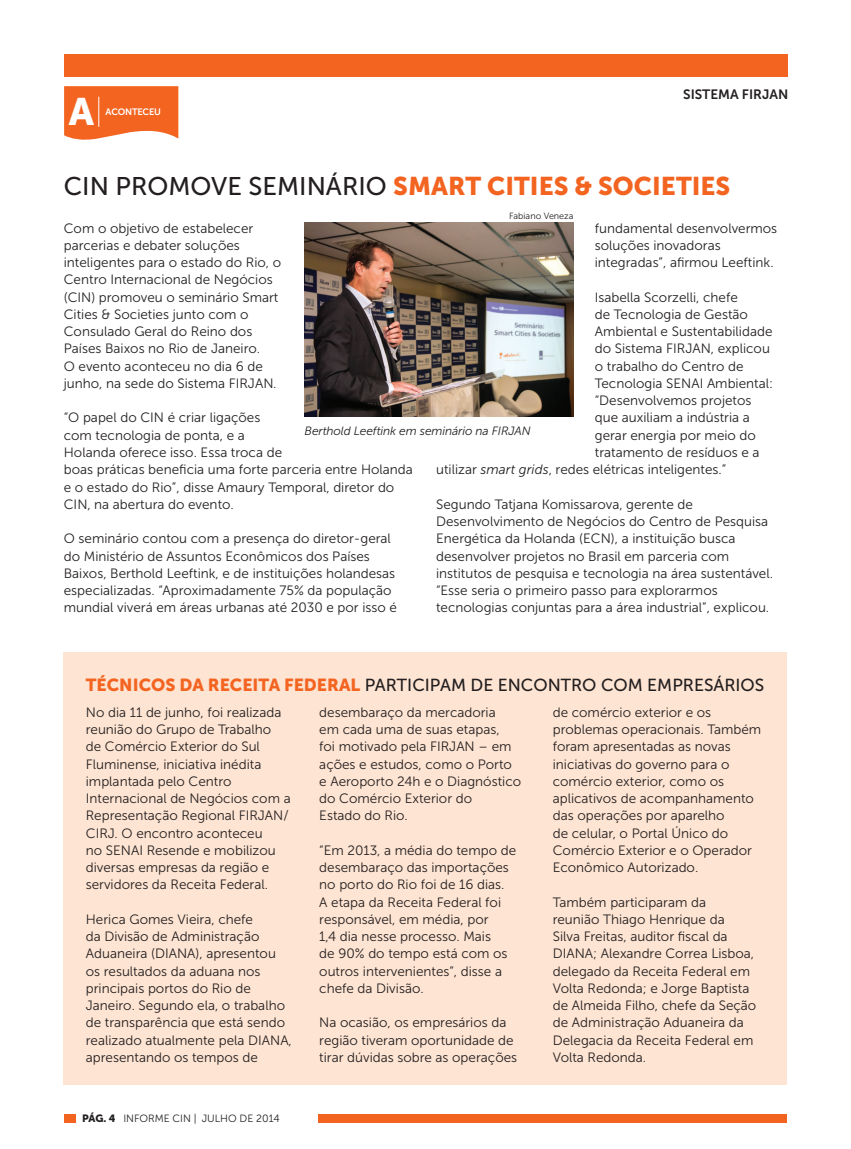
<style>
.page{position:relative;width:851px;height:1149px;background:#fff}
.page>*{position:absolute;margin:0;border:0;box-sizing:border-box;transform-origin:0 0}
.titulo_16{font:37.95px "Museo Sans 900";color:#fff}
.titulo_16-2{font:25.5px "Museo Sans 900";color:#f36421}
.texto{font:17.4px "Museo Sans 500";color:#231f20}
.texto-2{font:13.5px/17.2px "Museo Sans 300";color:#231f20}
.Texto_PADRÃO{font:13.5px/17.2px "Museo Sans 300";color:#231f20}
.t1{font:13.5px "Museo Sans 700";color:#231f20}
.Legenda{font:italic 12px "Museo Sans 300";letter-spacing:-.01em;color:#231f20}
.t2{font:10.5px "Museo Sans 300";color:#231f20}
.t3{font:10.5px "Museo Sans 900";color:#231f20}
.t4{font:9.3px "Museo Sans 700";letter-spacing:-.02em;color:#fff}
.Crédito{font:9px "Museo Sans 300";color:#231f20}
.s1{font-family:"Museo Sans 500";color:#231f20}
.s2{font-style:italic}
.s3{font-family:"Museo Sans 900";color:#f36421}
</style>
<div class="page">
<div style="left:64px;top:54px;width:723px;height:22px;background:#f36421"></div>
<div style="left:64px;top:1113px;width:11px;height:8px;background:#f36421"></div>
<div style="left:284px;top:1113px;width:503px;height:8px;background:#f36421"></div>
<div style="left:234px;top:1094px;width:84px;height:43px;background:#fff"></div>
<div style="left:64px;top:652px;width:722px;height:432px;background:#fee4d2"></div>
<svg style="left:64px;top:86px;width:114px;height:54px;background:#f47236"></svg>
<hr style="left:98px;top:97px;width:1px;height:30px;background:#fff">
<img style="left:304px;top:222px;width:269px;height:194px">
<p class="titulo_16" style="left:69px;top:90px;width:27px">A</p>
<p class="t4" style="left:106px;top:106px;width:57px">ACONTECEU</p>
<p class="t1" style="left:683px;top:86px;width:107px">SISTEMA FIRJAN</p>
<p class="titulo_16-2" style="left:64px;top:171px;width:668px"><span class="s1">CIN PROMOVE SEMINÁRIO</span> SMART CITIES &amp; SOCIETIES</p>
<p class="Crédito" style="left:509px;top:210px;width:66px">Fabiano Veneza</p>
<p class="Texto_PADRÃO" style="left:64px;top:219px;width:219px">Com o objetivo de estabelecer parcerias e debater soluções inteligentes para o estado do Rio, o<br>Centro Internacional de Negócios (CIN) promoveu o seminário Smart<br>Cities &amp; Societies junto com o<br>Consulado Geral do Reino dos<br>Países Baixos no Rio de Janeiro.<br>O evento aconteceu no dia 6 de junho, na sede do Sistema FIRJAN.</p>
<p class="Texto_PADRÃO" style="left:64px;top:409px;width:350px">“O papel do CIN é criar ligações<br>com tecnologia de ponta, e a<br>Holanda oferece isso. Essa troca de<br>boas práticas beneficia uma forte parceria entre Holanda e o estado do Rio”, disse Amaury Temporal, diretor do CIN, na abertura do evento.</p>
<p class="Texto_PADRÃO" style="left:64px;top:530px;width:334px">O seminário contou com a presença do diretor-geral do Ministério de Assuntos Econômicos dos Países Baixos, Berthold Leeftink, e de instituições holandesas especializadas. “Aproximadamente 75% da população mundial viverá em áreas urbanas até 2030 e por isso é</p>
<p class="Texto_PADRÃO" style="left:594px;top:219px;width:184px">fundamental desenvolvermos soluções inovadoras integradas”, afirmou Leeftink.</p>
<p class="Texto_PADRÃO" style="left:594px;top:288px;width:144px">Isabella Scorzelli, chefe</p>
<p class="Texto_PADRÃO" style="left:594px;top:305px;width:155px">de Tecnologia de Gestão</p>
<p class="Texto_PADRÃO" style="left:594px;top:323px;width:179px">Ambiental e Sustentabilidade</p>
<p class="Texto_PADRÃO" style="left:594px;top:340px;width:177px">do Sistema FIRJAN, explicou</p>
<p class="Texto_PADRÃO" style="left:594px;top:357px;width:150px">o trabalho do Centro de</p>
<p class="Texto_PADRÃO" style="left:594px;top:374px;width:180px">Tecnologia SENAI Ambiental:</p>
<p class="Texto_PADRÃO" style="left:594px;top:392px;width:158px">“Desenvolvemos projetos</p>
<p class="Texto_PADRÃO" style="left:594px;top:409px;width:156px">que auxiliam a indústria a</p>
<p class="Texto_PADRÃO" style="left:594px;top:426px;width:163px">gerar energia por meio do</p>
<p class="Texto_PADRÃO" style="left:594px;top:443px;width:166px">tratamento de resíduos e a</p>
<p class="Texto_PADRÃO" style="left:436px;top:461px;width:292px">utilizar <span class="s2">smart grids</span>, redes elétricas inteligentes.”</p>
<p class="Texto_PADRÃO" style="left:436px;top:495px;width:338px">Segundo Tatjana Komissarova, gerente de Desenvolvimento de Negócios do Centro de Pesquisa Energética da Holanda (ECN), a instituição busca desenvolver projetos no Brasil em parceria com institutos de pesquisa e tecnologia na área sustentável. “Esse seria o primeiro passo para explorarmos tecnologias conjuntas para a área industrial”, explicou.</p>
<p class="Legenda" style="left:304px;top:424px;width:227px">Berthold Leeftink em seminário na FIRJAN</p>
<p class="texto" style="left:86px;top:675px;width:680px"><span class="s3">TÉCNICOS DA RECEITA FEDERAL</span> PARTICIPAM DE ENCONTRO COM EMPRESÁRIOS</p>
<p class="texto-2" style="left:86px;top:703px;width:206px">No dia 11 de junho, foi realizada reunião do Grupo de Trabalho<br>de Comércio Exterior do Sul<br>Fluminense, iniciativa inédita implantada pelo Centro<br>Internacional de Negócios com a<br>Representação Regional FIRJAN/<br>CIRJ. O encontro aconteceu<br>no SENAI Resende e mobilizou diversas empresas da região e servidores da Receita Federal.</p>
<p class="texto-2" style="left:86px;top:910px;width:207px">Herica Gomes Vieira, chefe<br>da Divisão de Administração<br>Aduaneira (DIANA), apresentou os resultados da aduana nos principais portos do Rio de<br>Janeiro. Segundo ela, o trabalho de transparência que está sendo realizado atualmente pela DIANA, apresentando os tempos de</p>
<p class="t3" style="left:82px;top:1111px;width:35px">PÁG. 4</p>
<p class="t2" style="left:123px;top:1112px;width:158px">INFORME CIN | JULHO DE 2014</p>
<p class="texto-2" style="left:319px;top:703px;width:203px">desembaraço da mercadoria<br>em cada uma de suas etapas,<br>foi motivado pela FIRJAN – em ações e estudos, como o Porto e Aeroporto 24h e o Diagnóstico do Comércio Exterior do<br>Estado do Rio.</p>
<p class="texto-2" style="left:319px;top:841px;width:198px">“Em 2013, a média do tempo de desembaraço das importações no porto do Rio foi de 16 dias.<br>A etapa da Receita Federal foi responsável, em média, por<br>1,4 dia nesse processo. Mais<br>de 90% do tempo está com os outros intervenientes”, disse a chefe da Divisão.</p>
<p class="texto-2" style="left:319px;top:1013px;width:199px">Na ocasião, os empresários da região tiveram oportunidade de tirar dúvidas sobre as operações</p>
<p class="texto-2" style="left:552px;top:703px;width:210px">de comércio exterior e os problemas operacionais. Também foram apresentadas as novas iniciativas do governo para o comércio exterior, como os aplicativos de acompanhamento das operações por aparelho<br>de celular, o Portal Único do<br>Comércio Exterior e o Operador<br>Econômico Autorizado.</p>
<p class="texto-2" style="left:552px;top:893px;width:205px">Também participaram da<br>reunião Thiago Henrique da<br>Silva Freitas, auditor fiscal da<br>DIANA; Alexandre Correa Lisboa, delegado da Receita Federal em<br>Volta Redonda; e Jorge Baptista de Almeida Filho, chefe da Seção de Administração Aduaneira da<br>Delegacia da Receita Federal em<br>Volta Redonda.</p>
</div>
